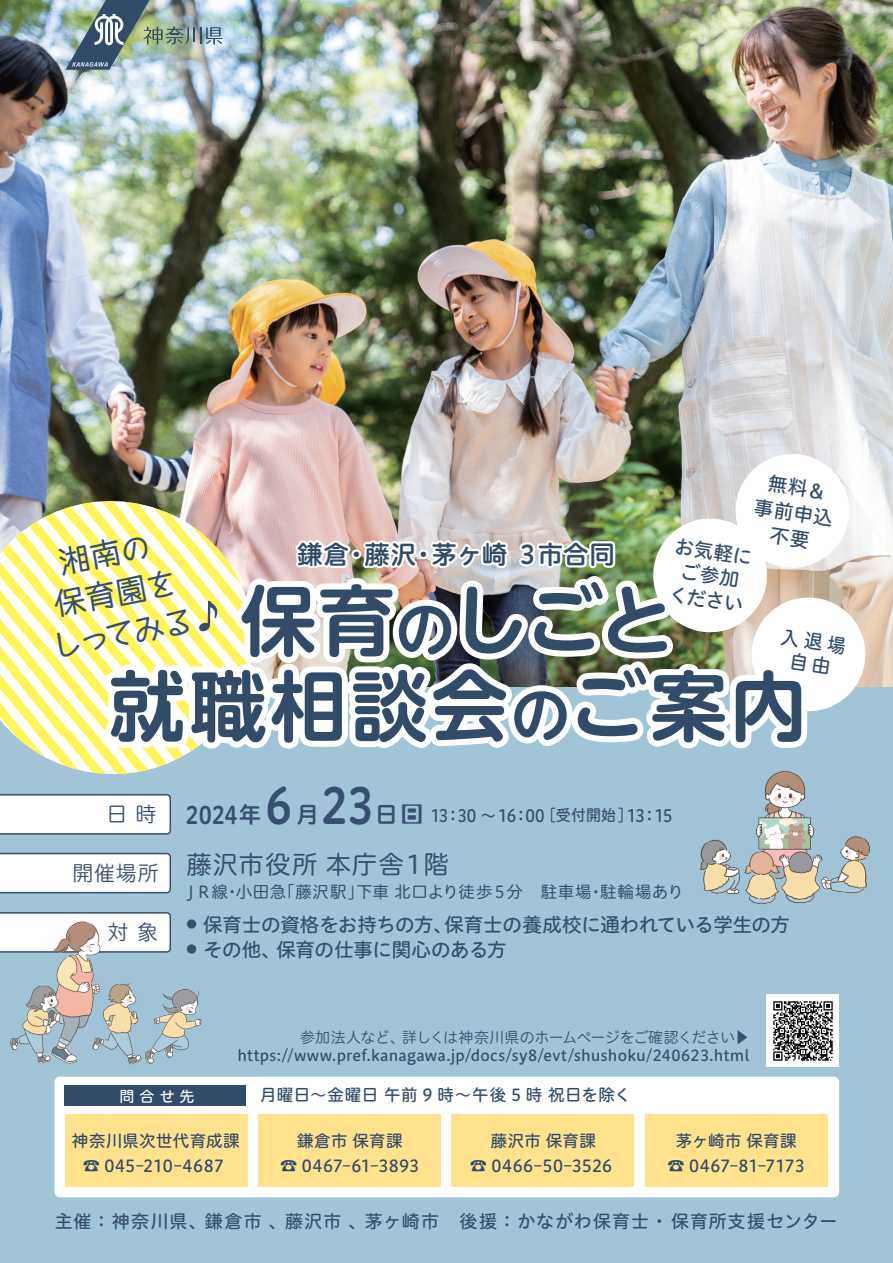
<style>
.page{position:relative;width:893px;height:1263px;background:#a1c4d6}
.page>*{position:absolute;margin:0;border:0;box-sizing:border-box;transform-origin:0 0}
.t1{font:700 76.5px/85.5px "UD Shin M Go Pr 6 De";letter-spacing:.045em;color:#314b69;text-align:center}
.t2{font:31.5px/40.5px "September N 4";color:#384e6e;text-align:center}
.t3{font:25.5px "Hiragino UD Sans R Std W6";letter-spacing:-.005em;color:#314b69}
.t4{font:25.5px "Hiragino UD Sans R Std W4";letter-spacing:.03em;color:#384e6e}
.t5{font:21px "Hiragino UD Sans R Std W3";letter-spacing:.04em;color:#384e6e}
.t6{font:19.5px "Hiragino UD Sans R Std W5";letter-spacing:-.015em;color:#384e6e}
.t7{font:19.5px/24px "Hiragino UD Sans R Std W5";color:#314b69;text-align:center}
.t8{font:19.5px/22.5px "Hiragino UD Sans R Std W5";color:#314b69;text-align:center;scale:.94 1}
.t9{font:18px "Hiragino UD Sans R Std W5";letter-spacing:.055em;color:#384e6e}
.t10{font:16.95px "Hiragino UD Sans R Std W5";letter-spacing:-.07em;color:#384e6e;scale:.92 1}
.t11{font:16.5px/25.5px "Hiragino UD Sans R Std W5";letter-spacing:.02em;color:#314b69;text-align:center}
.t12{font:16.5px "Hiragino UD Sans R Std W4";letter-spacing:.02em;color:#384e6e}
.t13{font:15px "Hiragino UD Sans R Std W5";letter-spacing:.015em;color:#384e6e}
.t14{font:15px "Hiragino UD Sans R Std W3";letter-spacing:-.04em;color:#384e6e}
.t15{font:15px "Hiragino UD Sans R Std W5";color:#fff}
.s1{font-size:60px}
.s2{font-family:"Hiragino UD Sans R Std W3";font-size:21px}
.s3{font-family:"Hiragino UD Sans R Std W6";font-size:24px}
.s4{font-family:"Hiragino UD Sans R Std W6";font-size:22.65px}
.s5{font-family:"Hiragino UD Sans R Std W6";font-size:48.9px}
.s6{font-family:"UD Shin M Go Pr 6";font-weight:700;font-size:21px}
.s7{font-size:15.75px}
.s8{font-family:"Koz Go Pr 6 N"}
</style>
<div class="page">
<img style="left:0;top:0;width:893px;height:686px">
<div style="left:54px;top:1076px;width:786px;height:122px;background:#fff"></div>
<div style="left:65px;top:1114px;width:182px;height:72px;background:#ffe18e"></div>
<div style="left:65px;top:1085px;width:181px;height:21px;background:#314b69"></div>
<div style="left:258px;top:1114px;width:183px;height:72px;background:#ffe18e"></div>
<div style="left:452px;top:1114px;width:182px;height:72px;background:#ffe18e"></div>
<div style="left:645px;top:1114px;width:182px;height:72px;background:#ffe18e"></div>
<img style="left:10px;top:1008px;width:192px;height:57px">
<div style="left:766px;top:995px;width:73px;height:72px;background:#fff"></div>
<img style="left:66px;top:0;width:156px;height:70px">
<img style="left:0;top:450px;width:869px;height:558px">
<img style="left:768px;top:996px;width:70px;height:65px">
<p class="t7" style="left:760px;top:467px;width:81px;line-height:25.5px;rotate:9deg">無料＆事前申込不要</p>
<h2 class="t2" style="left:34px;top:546px;width:145px;rotate:-10deg">湘南の<br>保育園をしってみる</h2>
<p class="t7" style="left:677px;top:533px;width:80px;rotate:9deg">お気軽にご参加ください</p>
<h3 class="t3" style="left:297px;top:535px;width:319px">鎌倉･藤沢･茅ヶ崎 ３市合同</h3>
<h1 class="t1" style="left:109px;top:573px;width:699px">保育<span class="s1">の</span>しごと<br>就職相談会<span class="s1">の</span>ご案内</h1>
<p class="t8" style="left:783px;top:624px;width:71px;rotate:9deg">入退場自由</p>
<p class="t10" style="left:106px;top:803px;width:617px"><span class="s2">日時</span> <span class="s3">2024</span><span class="s4">年</span><span class="s5">６</span><span class="s4">月</span><span class="s5">２3</span><span class="s4">日</span><span class="s6">日</span> 13：30 ～ 16：00<span class="s7">［受付開始］</span>13：15</p>
<p class="t5" style="left:72px;top:857px;width:88px">開催場所</p>
<p class="t5" style="left:107px;top:917px;width:52px">対象</p>
<h3 class="t4" style="left:186px;top:845px;width:264px">藤沢市役所 本庁舎１階</h3>
<p class="t6" style="left:187px;top:909px;width:605px"><sup>●</sup> 保育士の資格をお持ちの方、保育士の養成校に通われている学生の方</p>
<p class="t6" style="left:187px;top:935px;width:321px"><sup>●</sup> その他、保育の仕事に関心のある方</p>
<p class="t12" style="left:182px;top:879px;width:503px">ＪＲ線･小田急｢藤沢駅｣下車 北口より徒歩５分　駐車場･駐輪場あり</p>
<p class="t14" style="left:300px;top:1026px;width:451px">参加法人など、詳しくは神奈川県のホームページをご確認ください<span class="s8">▶</span></p>
<p class="t13" style="left:237px;top:1044px;width:513px">https://www.pref.kanagawa.jp/docs/sy8/evt/shushoku/240623.html</p>
<p class="t15" style="left:119px;top:1084px;width:77px">問合せ先</p>
<p class="t11" style="left:260px;top:1081px;width:372px">月曜日～金曜日 午前 9 時～午後 5 時 祝日を除く</p>
<p class="t11" style="left:72px;top:1127px;width:169px">神奈川県次世代育成課☎ 045-210-4687</p>
<p class="t11" style="left:280px;top:1127px;width:140px">鎌倉市 保育課<br>☎ 0467-61-3893</p>
<p class="t11" style="left:470px;top:1127px;width:144px">藤沢市 保育課<br>☎ 0466-50-3526</p>
<p class="t11" style="left:668px;top:1127px;width:138px">茅ヶ崎市 保育課☎ 0467-81-7173</p>
<p class="t9" style="left:55px;top:1207px;width:784px">主催：神奈川県、鎌倉市 、藤沢市 、茅ヶ崎市　後援：かながわ保育士・ 保育所支援センター</p>
</div>
